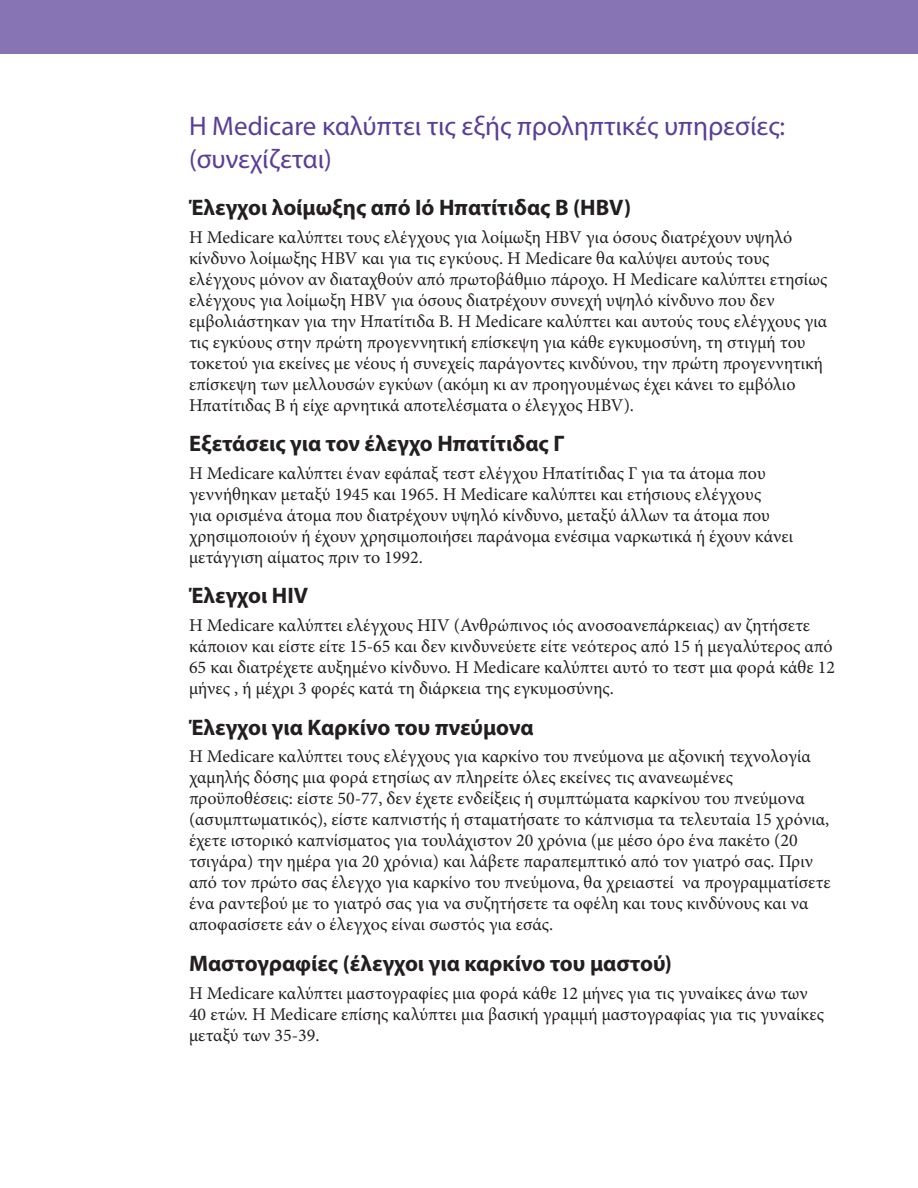
<style>
.page{position:relative;width:918px;height:1188px;background:#fff}
.page>*{position:absolute;margin:0;border:0;box-sizing:border-box;transform-origin:0 0}
.PS_Heading_1a_cont{font:27px/32.4px "Myriad Pro";color:#593e99}
.PS_Heading_2{font:700 22.5px "Myriad Pro";color:#231f20}
.PS_text{font:18px/21px "Minion Pro";color:#231f20}
</style>
<div class="page">
<div style="left:0;top:0;width:918px;height:54px;background:#8674b5"></div>
<p class="PS_Heading_1a_cont" style="left:189px;top:110px;width:598px">Η Medicare καλύπτει τις εξής προληπτικές υπηρεσίες: (συνεχίζεται)</p>
<h2 class="PS_Heading_2" style="left:189px;top:193px;width:444px">Έλεγχοι λοίμωξης από Ιό Ηπατίτιδας Β (HBV)</h2>
<p class="PS_text" style="left:189px;top:227px;width:640px">Η Medicare καλύπτει τους ελέγχους για λοίμωξη HBV για όσους διατρέχουν υψηλό κίνδυνο λοίμωξης HBV και για τις εγκύους. Η Medicare θα καλύψει αυτούς τους ελέγχους μόνον αν διαταχθούν από πρωτοβάθμιο πάροχο. Η Medicare καλύπτει ετησίως ελέγχους για λοίμωξη HBV για όσους διατρέχουν συνεχή υψηλό κίνδυνο που δεν εμβολιάστηκαν για την Ηπατίτιδα Β. Η Medicare καλύπτει και αυτούς τους ελέγχους για τις εγκύους στην πρώτη προγεννητική επίσκεψη για κάθε εγκυμοσύνη, τη στιγμή του τοκετού για εκείνες με νέους ή συνεχείς παράγοντες κινδύνου, την πρώτη προγεννητική επίσκεψη των μελλουσών εγκύων (ακόμη κι αν προηγουμένως έχει κάνει το εμβόλιο Ηπατίτιδας Β ή είχε αρνητικά αποτελέσματα ο έλεγχος HBV).</p>
<h2 class="PS_Heading_2" style="left:189px;top:429px;width:377px">Εξετάσεις για τον έλεγχο Ηπατίτιδας Γ</h2>
<p class="PS_text" style="left:189px;top:463px;width:606px">H Medicare καλύπτει έναν εφάπαξ τεστ ελέγχου Ηπατίτιδας Γ για τα άτομα που γεννήθηκαν μεταξύ 1945 και 1965. Η Medicare καλύπτει και ετήσιους ελέγχους<br>για ορισμένα άτομα που διατρέχουν υψηλό κίνδυνο, μεταξύ άλλων τα άτομα που χρησιμοποιούν ή έχουν χρησιμοποιήσει παράνομα ενέσιμα ναρκωτικά ή έχουν κάνει μετάγγιση αίματος πριν το 1992.</p>
<h2 class="PS_Heading_2" style="left:189px;top:581px;width:121px">Έλεγχοι HIV</h2>
<p class="PS_text" style="left:189px;top:615px;width:648px">Η Medicare καλύπτει ελέγχους HIV (Ανθρώπινος ιός ανοσοανεπάρκειας) αν ζητήσετε κάποιον και είστε είτε 15-65 και δεν κινδυνεύετε είτε νεότερος από 15 ή μεγαλύτερος από 65 και διατρέχετε αυξημένο κίνδυνο. Η Medicare καλύπτει αυτό το τεστ μια φορά κάθε 12 μήνες , ή μέχρι 3 φορές κατά τη διάρκεια της εγκυμοσύνης.</p>
<h2 class="PS_Heading_2" style="left:189px;top:712px;width:346px">Έλεγχοι για Καρκίνο του πνεύμονα</h2>
<p class="PS_text" style="left:189px;top:746px;width:643px">Η Medicare καλύπτει τους ελέγχους για καρκίνο του πνεύμονα με αξονική τεχνολογία χαμηλής δόσης μια φορά ετησίως αν πληρείτε όλες εκείνες τις ανανεωμένες προϋποθέσεις: είστε 50-77, δεν έχετε ενδείξεις ή συμπτώματα καρκίνου του πνεύμονα (ασυμπτωματικός), είστε καπνιστής ή σταματήσατε το κάπνισμα τα τελευταία 15 χρόνια, έχετε ιστορικό καπνίσματος για τουλάχιστον 20 χρόνια (με μέσο όρο ένα πακέτο (20 τσιγάρα) την ημέρα για 20 χρόνια) και λάβετε παραπεμπτικό από τον γιατρό σας. Πριν από τον πρώτο σας έλεγχο για καρκίνο του πνεύμονα, θα χρειαστεί να προγραμματίσετε ένα ραντεβού με το γιατρό σας για να συζητήσετε τα οφέλη και τους κινδύνους και να αποφασίσετε εάν ο έλεγχος είναι σωστός για εσάς.</p>
<h2 class="PS_Heading_2" style="left:189px;top:949px;width:484px">Μαστογραφίες (έλεγχοι για καρκίνο του μαστού)</h2>
<p class="PS_text" style="left:189px;top:983px;width:637px">H Medicare καλύπτει μαστογραφίες μια φορά κάθε 12 μήνες για τις γυναίκες άνω των<br>40 ετών. Η Medicare επίσης καλύπτει μια βασική γραμμή μαστογραφίας για τις γυναίκες μεταξύ των 35-39.</p>
</div>
